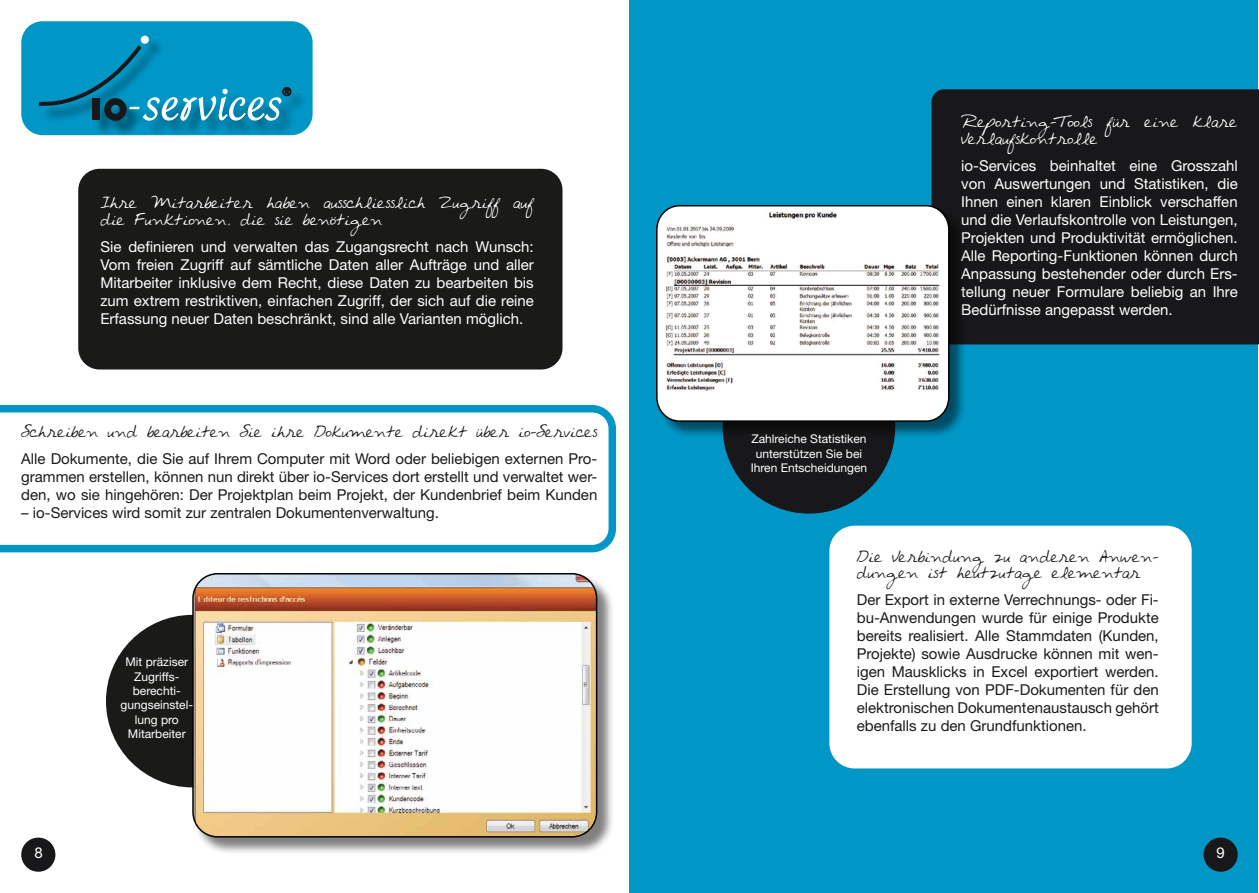
<style>
.page{position:relative;width:1259px;height:893px;background:#fff}
.page>*{position:absolute;margin:0;border:0;box-sizing:border-box;transform-origin:0 0}
.t1{font:15px/18px "Helvetica Neue";color:#fff;text-align:justify}
.t2{font:15px/18px "Helvetica Neue";color:#1a1a19;text-align:justify}
.t3{font:13.5px/16.2px "Avantque...";color:#fff}
.t4{font:13.5px/16.2px "Avantque...";color:#1a1a19}
.t5{font:12px/14.4px "Helvetica Neue";color:#fff;text-align:center}
</style>
<div class="page">
<div style="left:629px;top:0;width:629px;height:893px;background:#0097c7"></div>
<div style="left:21px;top:21px;width:292px;height:114px;background:#0097c7;border-radius:21px"></div>
<div style="left:21px;top:838px;width:34px;height:34px;background:#181719;border-radius:50%"></div>
<div style="left:1203px;top:838px;width:34px;height:34px;background:#181719;border-radius:50%"></div>
<svg style="left:0;top:405px;width:616px;height:147px"></svg>
<div style="left:829px;top:526px;width:362px;height:242px;background:#fff;border-radius:25px"></div>
<div style="left:931px;top:89px;width:328px;height:255px;background:#181719"></div>
<div style="left:722px;top:341px;width:173px;height:173px;background:#181719;border-radius:50%"></div>
<div style="left:78px;top:169px;width:484px;height:200px;background:#1a1a19;border-radius:21px"></div>
<div style="left:657px;top:206px;width:310px;height:233px;background:#000;opacity:.5"></div>
<div style="left:657px;top:206px;width:292px;height:215px;background:#fff;border-radius:23px"></div>
<img style="left:661px;top:211px;width:282px;height:180px">
<div style="left:656px;top:205px;width:293px;height:217px;border:2px solid #000;border-radius:23px"></div>
<div style="left:40px;top:37px;width:268px;height:100px;background:#000;opacity:.5"></div>
<div style="left:141px;top:36px;width:8px;height:8px;background:#fff;border-radius:50%"></div>
<svg style="left:39px;top:45px;width:252px;height:89px"></svg>
<div style="left:106px;top:615px;width:172px;height:172px;background:#1a1a19;border-radius:50%"></div>
<div style="left:193px;top:574px;width:421px;height:281px;background:#000;opacity:.5"></div>
<img style="left:193px;top:574px;width:403px;height:263px">
<div style="left:192px;top:573px;width:405px;height:265px;border:2px solid #000;border-radius:25px"></div>
<p class="t3" style="left:100px;top:196px;width:435px">Ihre Mitarbeiter haben ausschliesslich Zugriff auf die Funktionen, die sie benötigen</p>
<p class="t1" style="left:100px;top:237px;width:435px">Sie definieren und verwalten das Zugangsrecht nach Wunsch:<br>Vom freien Zugriff auf sämtliche Daten aller Aufträge und aller Mitarbeiter inklusive dem Recht, diese Daten zu bearbeiten bis zum extrem restriktiven, einfachen Zugriff, der sich auf die reine Erfassung neuer Daten beschränkt, sind alle Varianten möglich.</p>
<p class="t4" style="left:21px;top:424px;width:577px">Schreiben und bearbeiten Sie ihre Dokumente direkt über io-Services</p>
<p class="t2" style="left:21px;top:449px;width:577px">Alle Dokumente, die Sie auf Ihrem Computer mit Word oder beliebigen externen Pro&shy;grammen erstellen, können nun direkt über io-Services dort erstellt und verwaltet wer&shy;den, wo sie hingehören: Der Projektplan beim Projekt, der Kundenbrief beim Kunden</p>
<p class="t2" style="left:21px;top:503px;width:419px">– io-Services wird somit zur zentralen Dokumentenverwaltung.</p>
<p class="t5" style="left:121px;top:654px;width:74px">Mit präziser<br>Zugriffs&shy;berechti&shy;gungseinstel&shy;lung pro<br>Mitarbeiter</p>
<p class="t5" style="left:750px;top:432px;width:118px">Zahlreiche Statistiken unterstützen Sie bei<br>Ihren Entscheidungen</p>
<p class="t3" style="left:961px;top:115px;width:278px">Reporting-Tools für eine klare<br>Verlaufskontrolle</p>
<p class="t1" style="left:961px;top:156px;width:278px">io-Services beinhaltet eine Grosszahl von Auswertungen und Statistiken, die Ihnen einen klaren Einblick verschaffen und die Verlaufskontrolle von Leistungen, Projekten und Produktivität ermöglichen.<br>Alle Reporting-Funktionen können durch Anpassung bestehender oder durch Ers&shy;tellung neuer Formulare beliebig an Ihre Bedürfnisse angepasst werden.</p>
<p class="t4" style="left:857px;top:549px;width:303px">Die Verbindung zu anderen Anwen&shy;dungen ist heutzutage elementar</p>
<p class="t2" style="left:857px;top:591px;width:303px">Der Export in externe Verrechnungs- oder Fi&shy;bu-Anwendungen wurde für einige Produkte bereits realisiert. Alle Stammdaten (Kunden, Projekte) sowie Ausdrucke können mit wen&shy;igen Mausklicks in Excel exportiert werden.<br>Die Erstellung von PDF-Dokumenten für den elektronischen Dokumentenaustausch gehört ebenfalls zu den Grundfunktionen.</p>
<p class="t1" style="left:34px;top:844px;width:10px">8</p>
<p class="t1" style="left:1216px;top:844px;width:10px">9</p>
</div>
